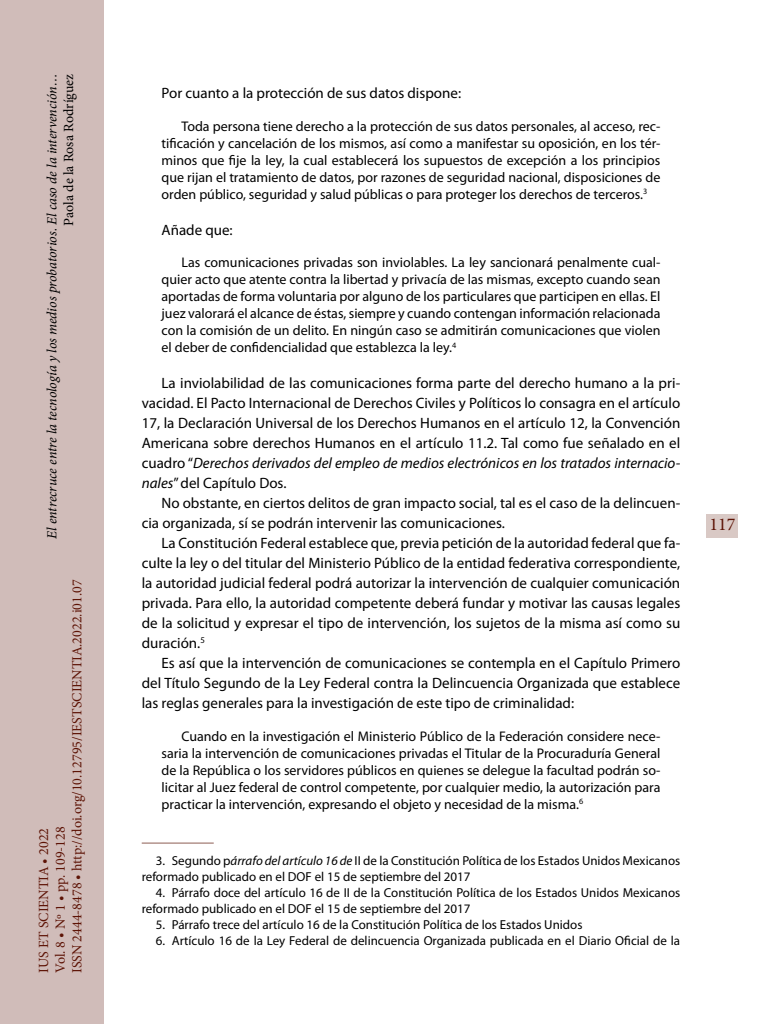
<style>
.page{position:relative;width:768px;height:1024px;background:#fff}
.page>*{position:absolute;margin:0;border:0;box-sizing:border-box;transform-origin:0 0}
.t1{font:18px "Minion Pro";color:#5d1305}
._00_bsc{font:15px/20px "Myriad Pro";color:#000;text-align:justify}
._00_bsc_esp{font:15px/20px "Myriad Pro";color:#000;text-align:justify}
._50_cita{font:14px/17px "Myriad Pro";color:#000;text-align:justify}
.t2{font:14px/16.8px "Minion Pro";color:#5d1305}
.t3{font:italic 14px "Minion Pro";letter-spacing:-.005em;color:#000}
.t4{font:14px "Minion Pro";color:#000}
.zz_notas{font:13px/16px "Myriad Pro";color:#000}
.s1{font-style:italic}
</style>
<div class="page">
<hr style="left:142px;top:843px;width:72px;height:1px;background:#8c5c52">
<div style="left:0;top:0;width:103px;height:1024px;background:#d0bcb9"></div>
<div style="left:707px;top:514px;width:31px;height:24px;background:#d9c9c5"></div>
<p class="t3" style="left:42px;top:539px;width:467px;rotate:-90deg">El entrecruce entre la tecnología y los medios probatorios. El caso de la intervención…</p>
<p class="t4" style="left:59px;top:226px;width:153px;rotate:-90deg">Paola de la Rosa Rodríguez</p>
<p class="t2" style="left:35px;top:973px;width:395px;rotate:-90deg">IUS ET SCIENTIA • 2022<br>Vol. 8 • Nº 1 • pp. 109-128<br>ISSN 2444-8478 • http://doi.org/10.12795/IESTSCIENTIA.2022.i01.07</p>
<p class="_00_bsc_esp" style="left:162px;top:83px;width:301px">Por cuanto a la protección de sus datos dispone:</p>
<p class="_50_cita" style="left:162px;top:117px;width:500px;text-indent:20px">Toda persona tiene derecho a la protección de sus datos personales, al acceso, rec&shy;tificación y cancelación de los mismos, así como a manifestar su oposición, en los tér&shy;minos que fije la ley, la cual establecerá los supuestos de excepción a los principios que rijan el tratamiento de datos, por razones de seguridad nacional, disposiciones de orden público, seguridad y salud públicas o para proteger los derechos de terceros.<sup>3</sup></p>
<p class="_00_bsc_esp" style="left:162px;top:219px;width:73px">Añade que:</p>
<p class="_50_cita" style="left:162px;top:254px;width:500px;text-indent:20px">Las comunicaciones privadas son inviolables. La ley sancionará penalmente cual&shy;quier acto que atente contra la libertad y privacía de las mismas, excepto cuando sean aportadas de forma voluntaria por alguno de los particulares que participen en ellas. El juez valorará el alcance de éstas, siempre y cuando contengan información relacionada con la comisión de un delito. En ningún caso se admitirán comunicaciones que violen el deber de confidencialidad que establezca la ley.<sup>4</sup></p>
<p class="_00_bsc_esp" style="left:142px;top:373px;width:540px;text-indent:20px">La inviolabilidad de las comunicaciones forma parte del derecho humano a la pri&shy;vacidad. El Pacto Internacional de Derechos Civiles y Políticos lo consagra en el artículo 17, la Declaración Universal de los Derechos Humanos en el artículo 12, la Convención Americana sobre derechos Humanos en el artículo 11.2. Tal como fue señalado en el cuadro “<span class="s1">Derechos derivados del empleo de medios electrónicos en los tratados internacio&shy;nales</span>” del Capítulo Dos.</p>
<p class="_00_bsc" style="left:142px;top:493px;width:540px;text-indent:20px">No obstante, en ciertos delitos de gran impacto social, tal es el caso de la delincuen&shy;cia organizada, sí se podrán intervenir las comunicaciones.</p>
<p class="_00_bsc" style="left:142px;top:533px;width:540px;text-indent:20px">La Constitución Federal establece que, previa petición de la autoridad federal que fa&shy;culte la ley o del titular del Ministerio Público de la entidad federativa correspondiente, la autoridad judicial federal podrá autorizar la intervención de cualquier comunicación privada. Para ello, la autoridad competente deberá fundar y motivar las causas legales de la solicitud y expresar el tipo de intervención, los sujetos de la misma así como su duración.<sup>5</sup></p>
<p class="_00_bsc" style="left:142px;top:653px;width:540px;text-indent:20px">Es así que la intervención de comunicaciones se contempla en el Capítulo Primero del Título Segundo de la Ley Federal contra la Delincuencia Organizada que establece las reglas generales para la investigación de este tipo de criminalidad:</p>
<p class="_50_cita" style="left:162px;top:727px;width:500px;text-indent:20px">Cuando en la investigación el Ministerio Público de la Federación considere nece&shy;saria la intervención de comunicaciones privadas el Titular de la Procuraduría General de la República o los servidores públicos en quienes se delegue la facultad podrán so&shy;licitar al Juez federal de control competente, por cualquier medio, la autorización para practicar la intervención, expresando el objeto y necesidad de la misma.<sup>6</sup></p>
<p class="zz_notas" style="left:142px;top:852px;width:540px;text-indent:14px">3. Segundo p<span class="s1">árrafo del artículo 16 de</span> II de la Constitución Política de los Estados Unidos Mexicanos reformado publicado en el DOF el 15 de septiembre del 2017</p>
<p class="zz_notas" style="left:142px;top:884px;width:540px;text-indent:14px">4. Párrafo doce del artículo 16 de II de la Constitución Política de los Estados Unidos Mexicanos reformado publicado en el DOF el 15 de septiembre del 2017</p>
<p class="zz_notas" style="left:156px;top:916px;width:428px">5. Párrafo trece del artículo 16 de la Constitución Política de los Estados Unidos</p>
<p class="zz_notas" style="left:156px;top:932px;width:526px">6. Artículo 16 de la Ley Federal de delincuencia Organizada publicada en el Diario Oficial de la</p>
<p class="t1" style="left:709px;top:512px;width:27px">117</p>
</div>
